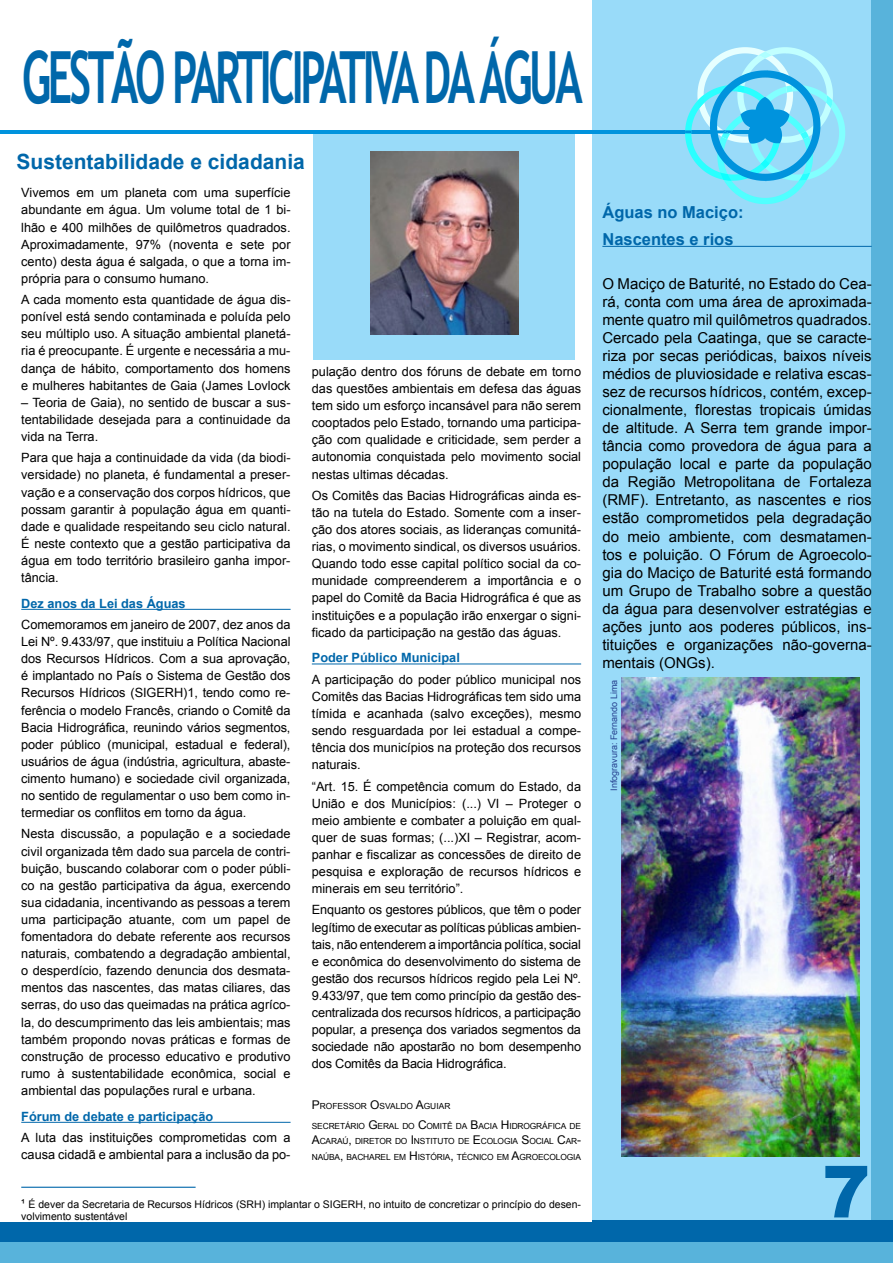
<style>
.page{position:relative;width:893px;height:1263px;background:#99dbf9}
.page>*{position:absolute;margin:0;border:0;box-sizing:border-box;transform-origin:0 0}
.t1{font:700 72px "Trebuchet MS";color:#0067aa;scale:.6 1}
.t2{font:900 72px "Arial";color:#0067aa}
.t3{font:700 21px "Arial";color:#0067aa}
.t4{font:700 16.5px/26.5px "Arial";color:#0067aa}
.t5{font:15px/18px "Arial";color:#000;text-align:justify}
.t6{font:12.75px/17.1px "Arial";color:#000;text-align:justify}
.t7{font:700 12.75px "Arial";color:#0067aa}
.t8{font:10.5px/12.6px "Arial";color:#000}
.t9{font:9px "Arial";color:#25408f}
.t10{font:8.4px/15.3px "Arial";letter-spacing:-.015em;color:#000;text-align:justify}
.s1{font-size:12px}
</style>
<div class="page">
<div style="left:0;top:0;width:591px;height:1042px;background:#fff"></div>
<div style="left:872px;top:0;width:21px;height:1263px;background:#58b3db"></div>
<div style="left:0;top:1242px;width:893px;height:21px;background:#58b3db"></div>
<div style="left:0;top:1220px;width:893px;height:22px;background:#0067aa"></div>
<div style="left:0;top:807px;width:591px;height:415px;background:#fff"></div>
<div style="left:313px;top:131px;width:261px;height:229px;background:#99dbf9"></div>
<hr style="left:0;top:130px;width:753px;height:3px;background:#0093dd">
<svg style="left:685px;top:47px;width:160px;height:157px"></svg>
<img style="left:621px;top:677px;width:238px;height:479px">
<img style="left:370px;top:152px;width:149px;height:183px">
<hr style="left:21px;top:609px;width:270px;height:1px;background:#0067aa">
<hr style="left:21px;top:1122px;width:270px;height:1px;background:#0067aa">
<hr style="left:312px;top:664px;width:269px;height:1px;background:#0067aa">
<hr style="left:21px;top:1187px;width:175px;height:1px;background:#0067aa">
<hr style="left:602px;top:246px;width:270px;height:1px;background:#0067aa">
<h1 class="t1" style="left:423px;top:32px;width:138px">DA ÁGUA</h1>
<h1 class="t1" style="left:22px;top:32px;width:82px">GESTÃO</h1>
<h1 class="t1" style="left:172px;top:32px;width:33px">PARTICIPATIVA</h1>
<h2 class="t3" style="left:17px;top:148px;width:290px">Sustentabilidade e cidadania</h2>
<p class="t6" style="left:21px;top:184px;width:271px">Vivemos em um planeta com uma superfície abundante em água. Um volume total de 1 bi&shy;lhão e 400 milhões de quilômetros quadrados.<br>Aproximadamente, 97% (noventa e sete por cento) desta água é salgada, o que a torna im&shy;própria para o consumo humano.</p>
<p class="t6" style="left:21px;top:291px;width:271px">A cada momento esta quantidade de água dis&shy;ponível está sendo contaminada e poluída pelo seu múltiplo uso. A situação ambiental planetá&shy;ria é preocupante. É urgente e necessária a mu&shy;dança de hábito, comportamento dos homens e mulheres habitantes de Gaia (James Lovlock</p>
<p class="t6" style="left:21px;top:394px;width:271px">– Teoria de Gaia), no sentido de buscar a sus&shy;tentabilidade desejada para a continuidade da vida na Terra.</p>
<p class="t6" style="left:21px;top:449px;width:271px">Para que haja a continuidade da vida (da biodi&shy;versidade) no planeta, é fundamental a preser&shy;vação e a conservação dos corpos hídricos, que possam garantir à população água em quanti&shy;dade e qualidade respeitando seu ciclo natural.<br>É neste contexto que a gestão participativa da água em todo território brasileiro ganha impor&shy;tância.</p>
<p class="t7" style="left:21px;top:595px;width:166px">Dez anos da Lei das Águas</p>
<p class="t6" style="left:21px;top:616px;width:271px">Comemoramos em janeiro de 2007, dez anos da Lei Nº. 9.433/97, que instituiu a Política Nacional dos Recursos Hídricos. Com a sua aprovação, é implantado no País o Sistema de Gestão dos Recursos Hídricos (SIGERH)1, tendo como re&shy;ferência o modelo Francês, criando o Comitê da Bacia Hidrográfica, reunindo vários segmentos, poder público (municipal, estadual e federal), usuários de água (indústria, agricultura, abaste&shy;cimento humano) e sociedade civil organizada, no sentido de regulamentar o uso bem como in&shy;termediar os conflitos em torno da água.</p>
<p class="t6" style="left:21px;top:825px;width:271px">Nesta discussão, a população e a sociedade civil organizada têm dado sua parcela de contri&shy;buição, buscando colaborar com o poder públi&shy;co na gestão participativa da água, exercendo sua cidadania, incentivando as pessoas a terem uma participação atuante, com um papel de fomentadora do debate referente aos recursos naturais, combatendo a degradação ambiental, o desperdício, fazendo denuncia dos desmata&shy;mentos das nascentes, das matas ciliares, das serras, do uso das queimadas na prática agríco&shy;la, do descumprimento das leis ambientais; mas também propondo novas práticas e formas de construção de processo educativo e produtivo rumo à sustentabilidade econômica, social e ambiental das populações rural e urbana.</p>
<p class="t7" style="left:21px;top:1108px;width:194px">Fórum de debate e participação</p>
<p class="t6" style="left:21px;top:1129px;width:271px">A luta das instituições comprometidas com a causa cidadã e ambiental para a inclusão da po-</p>
<p class="t6" style="left:312px;top:363px;width:271px">pulação dentro dos fóruns de debate em torno das questões ambientais em defesa das águas tem sido um esforço incansável para não serem cooptados pelo Estado, tornando uma participa&shy;ção com qualidade e criticidade, sem perder a autonomia conquistada pelo movimento social nestas ultimas décadas.</p>
<p class="t6" style="left:312px;top:487px;width:271px">Os Comitês das Bacias Hidrográficas ainda es&shy;tão na tutela do Estado. Somente com a inser&shy;ção dos atores sociais, as lideranças comunitá&shy;rias, o movimento sindical, os diversos usuários.<br>Quando todo esse capital político social da co&shy;munidade compreenderem a importância e o papel do Comitê da Bacia Hidrográfica é que as instituições e a população irão enxergar o signi&shy;ficado da participação na gestão das águas.</p>
<p class="t7" style="left:312px;top:649px;width:150px">Poder Público Municipal</p>
<p class="t6" style="left:312px;top:671px;width:271px">A participação do poder público municipal nos Comitês das Bacias Hidrográficas tem sido uma tímida e acanhada (salvo exceções), mesmo sendo resguardada por lei estadual a compe&shy;tência dos municípios na proteção dos recursos naturais.</p>
<p class="t6" style="left:312px;top:778px;width:271px">“Art. 15. É competência comum do Estado, da União e dos Municípios: (...) VI – Proteger o meio ambiente e combater a poluição em qual&shy;quer de suas formas; (...)XI – Registrar, acom&shy;panhar e fiscalizar as concessões de direito de pesquisa e exploração de recursos hídricos e minerais em seu território”.</p>
<p class="t6" style="left:312px;top:901px;width:271px">Enquanto os gestores públicos, que têm o poder legítimo de executar as políticas públicas ambien&shy;tais, não entenderem a importância política, social e econômica do desenvolvimento do sistema de gestão dos recursos hídricos regido pela Lei Nº.<br>9.433/97, que tem como princípio da gestão des&shy;centralizada dos recursos hídricos, a participação popular, a presença dos variados segmentos da sociedade não apostarão no bom desempenho dos Comitês da Bacia Hidrográfica.</p>
<p class="t10" style="left:312px;top:1099px;width:140px"><span class="s1">P</span> ROFESSOR <span class="s1">O</span>SVALDO <span class="s1">A</span>GUIAR</p>
<p class="t10" style="left:312px;top:1118px;width:271px">SECRETÁRIO <span class="s1">G</span> ERAL DO <span class="s1">C</span>OMITÊ DA <span class="s1">B</span>ACIA <span class="s1">H</span>IDROGRÁFICA DE <span class="s1">A</span>CARAÚ<span class="s1">,</span> DIRETOR DO <span class="s1">I</span> NSTITUTO DE <span class="s1">E</span>COLOGIA <span class="s1">S</span>OCIAL <span class="s1">C</span>AR<span class="s1">-</span>NAÚBA<span class="s1">,</span> BACHAREL EM <span class="s1">H</span>ISTÓRIA<span class="s1">,</span> TÉCNICO EM <span class="s1">A</span>GROECOLOGIA</p>
<p class="t8" style="left:21px;top:1198px;width:561px"><span class="s1">¹</span> É dever da Secretaria de Recursos Hídricos (SRH) implantar o SIGERH, no intuito de concretizar o princípio do desen&shy;volvimento sustentável</p>
<p class="t4" style="left:602px;top:200px;width:143px">Águas no Maciço:<br>Nascentes e rios</p>
<p class="t5" style="left:602px;top:275px;width:271px">O Maciço de Baturité, no Estado do Cea&shy;rá, conta com uma área de aproximada&shy;mente quatro mil quilômetros quadrados.<br>Cercado pela Caatinga, que se caracte&shy;riza por secas periódicas, baixos níveis médios de pluviosidade e relativa escas&shy;sez de recursos hídricos, contém, excep&shy;cionalmente, florestas tropicais úmidas de altitude. A Serra tem grande impor&shy;tância como provedora de água para a população local e parte da população da Região Metropolitana de Fortaleza (RMF). Entretanto, as nascentes e rios estão comprometidos pela degradação do meio ambiente, com desmatamen&shy;tos e poluição. O Fórum de Agroecolo&shy;gia do Maciço de Baturité está formando um Grupo de Trabalho sobre a questão da água para desenvolver estratégias e ações junto aos poderes públicos, ins&shy;tituições e organizações não-governa&shy;mentais (ONGs).</p>
<p class="t9" style="left:608px;top:791px;width:113px;rotate:-90deg">Infogravura: Fernando Lima</p>
<h1 class="t2" style="left:822px;top:1139px;width:50px">7</h1>
</div>
